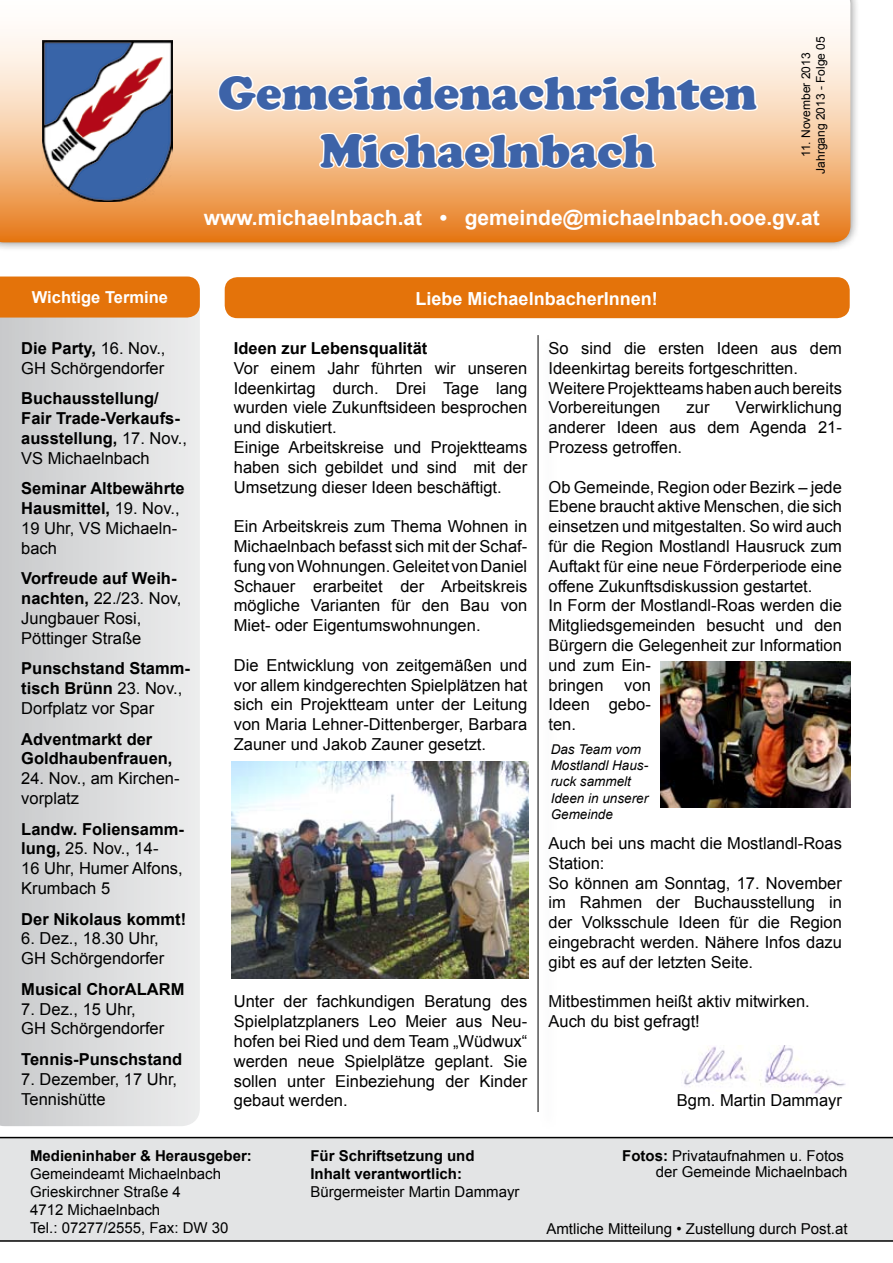
<style>
.page{position:relative;width:893px;height:1263px;background:#fff}
.page>*{position:absolute;margin:0;border:0;box-sizing:border-box;transform-origin:0 0}
.t1{font:900 48px/57.6px "Cooper";color:#3d63a8;text-align:center}
.t2{font:700 21px "Arial";color:#fff}
.t3{font:700 18px "Arial";color:#fff}
.t4{font:16.5px/19.8px "Arial";color:#000}
.t5{font:700 16.5px/19.8px "Arial";color:#000}
.t6{font:700 16.5px "Arial";color:#fff}
.t7{font:15px/18px "Arial";color:#000}
.t8{font:700 15px/18px "Arial";color:#000}
.t9{font:italic 13.5px/16.2px "Arial";color:#000}
.t10{font:12px/14.4px "Arial";color:#000;text-align:center}
.s1{font-weight:700}
.s2{font-weight:400}
</style>
<div class="page">
<div style="left:0;top:0;width:867px;height:258px;background:#000;opacity:.5"></div>
<svg style="left:0;top:0;width:850px;height:242px"></svg>
<svg style="left:216px;top:0;width:544px;height:312px"></svg>
<div style="left:0;top:1137px;width:893px;height:105px;background:#e3e4e5"></div>
<svg style="left:0;top:318px;width:200px;height:808px;background:#d6d7d9"></svg>
<div style="left:0;top:276px;width:200px;height:42px;background:#e4730a"></div>
<img style="left:43px;top:40px;width:130px;height:162px">
<div style="left:225px;top:277px;width:625px;height:41px;background:#e4730a;border-radius:13px"></div>
<hr style="left:538px;top:335px;width:1px;height:777px;background:#000">
<img style="left:682px;top:1045px;width:164px;height:48px">
<img style="left:232px;top:761px;width:296px;height:217px">
<img style="left:660px;top:661px;width:190px;height:147px">
<h1 class="t1" style="left:218px;top:64px;width:540px">Gemeindenachrichten<br>Michaelnbach</h1>
<p class="t10" style="left:799px;top:174px;width:139px;rotate:-90deg">11. November 2013<br>Jahrgang 2013 - Folge 05</p>
<p class="t2" style="left:204px;top:203px;width:617px">www.michaelnbach.at • gemeinde@michaelnbach.ooe.gv.at</p>
<p class="t6" style="left:32px;top:286px;width:138px">Wichtige Termine</p>
<p class="t4" style="left:21px;top:338px;width:146px"><span class="s1">Die Party,</span> 16. Nov.,<br>GH Schörgendorfer</p>
<p class="t5" style="left:21px;top:389px;width:167px">Buchausstellung/<br>Fair Trade-Verkaufs&shy;ausstellung, <span class="s2">17. Nov.,<br>VS Michaelnbach</span></p>
<p class="t5" style="left:21px;top:479px;width:165px">Seminar Altbewährte<br>Hausmittel, <span class="s2">19. Nov.,<br>19 Uhr, VS Michaeln&shy;bach</span></p>
<p class="t4" style="left:21px;top:569px;width:162px"><span class="s1">Vorfreude auf Weih&shy;nachten,</span> 22./23. Nov,<br>Jungbauer Rosi,<br>Pöttinger Straße</p>
<p class="t5" style="left:21px;top:659px;width:170px">Punschstand Stamm&shy;tisch Brünn <span class="s2">23. Nov.,<br>Dorfplatz vor Spar</span></p>
<p class="t5" style="left:21px;top:729px;width:153px">Adventmarkt der<br>Goldhaubenfrauen,</p>
<p class="t4" style="left:21px;top:769px;width:160px">24. Nov., am Kirchen&shy;vorplatz</p>
<p class="t4" style="left:21px;top:819px;width:164px"><span class="s1">Landw. Foliensamm&shy;lung,</span> 25. Nov., 14-<br>16 Uhr, Humer Alfons,<br>Krumbach 5</p>
<p class="t5" style="left:21px;top:909px;width:167px">Der Nikolaus kommt!</p>
<p class="t4" style="left:21px;top:929px;width:145px">6. Dez., 18.30 Uhr,<br>GH Schörgendorfer</p>
<p class="t5" style="left:21px;top:980px;width:165px">Musical ChorALARM</p>
<p class="t4" style="left:21px;top:999px;width:145px">7. Dez., 15 Uhr,<br>GH Schörgendorfer</p>
<p class="t5" style="left:21px;top:1050px;width:163px">Tennis-Punschstand</p>
<p class="t4" style="left:21px;top:1069px;width:157px">7. Dezember, 17 Uhr,<br>Tennishütte</p>
<p class="t3" style="left:416px;top:286px;width:244px">Liebe MichaelnbacherInnen!</p>
<p class="t4" style="left:549px;top:338px;width:295px">So sind die ersten Ideen aus dem<br>Ideenkirtag bereits fortgeschritten.<br>Weitere Projektteams haben auch bereits<br>Vorbereitungen</p>
<p class="t5" style="left:234px;top:339px;width:195px">Ideen zur Lebensqualität</p>
<p class="t4" style="left:234px;top:358px;width:295px">Vor einem Jahr führten wir unseren Ideenkirtag durch. Drei Tage lang wurden viele Zukunftsideen besprochen und diskutiert.<br>Einige Arbeitskreise und Projektteams haben sich gebildet und sind mit der Umsetzung dieser Ideen beschäftigt.</p>
<p class="t4" style="left:234px;top:517px;width:295px;text-align:justify">Ein Arbeitskreis zum Thema Wohnen in Michaelnbach befasst sich mit der Schaf&shy;fung von Wohnungen. Geleitet von Daniel Schauer erarbeitet der Arbeitskreis mögliche Varianten für den Bau von Miet- oder Eigentumswohnungen.</p>
<p class="t4" style="left:234px;top:655px;width:295px;text-align:justify">Die Entwicklung von zeitgemäßen und vor allem kindgerechten Spielplätzen hat sich ein Projektteam unter der Leitung von Maria Lehner-Dittenberger, Barbara Zauner und Jakob Zauner gesetzt.</p>
<p class="t4" style="left:549px;top:398px;width:295px;text-align:justify;text-indent:187px">Verwirklichung anderer Ideen aus dem Agenda 21- Prozess getroffen.</p>
<p class="t4" style="left:549px;top:477px;width:295px">Ob Gemeinde, Region oder Bezirk – jede Ebene braucht aktive Menschen, die sich einsetzen und mitgestalten. So wird auch für die Region Mostlandl Hausruck zum Auftakt für eine neue Förderperiode eine offene Zukunftsdiskussion gestartet.<br>In Form der Mostlandl-Roas werden die Mitgliedsgemeinden besucht und den Bürgern die Gelegenheit zur Information und zum Ein-<br>bringen</p>
<p class="t4" style="left:687px;top:398px;width:24px">zur</p>
<p class="t4" style="left:549px;top:675px;width:104px;text-align:justify;text-indent:76px">von Ideen gebo&shy;ten.</p>
<p class="t9" style="left:551px;top:741px;width:99px">Das Team vom<br>Mostlandl Haus&shy;ruck sammelt<br>Ideen in unserer<br>Gemeinde</p>
<p class="t4" style="left:234px;top:992px;width:295px;text-align:justify">Unter der fachkundigen Beratung des Spielplatzplaners Leo Meier aus Neu&shy;hofen bei Ried und dem Team „Wüdwux“ werden neue Spielplätze geplant. Sie sollen unter Einbeziehung der Kinder gebaut werden.</p>
<p class="t4" style="left:549px;top:833px;width:295px">Auch bei uns macht die Mostlandl-Roas<br>Station:<br>So können am Sonntag, 17. November im Rahmen der Buchausstellung in der Volksschule Ideen für die Region eingebracht werden. Nähere Infos dazu gibt es auf der letzten Seite.</p>
<p class="t4" style="left:549px;top:992px;width:263px">Mitbestimmen heißt aktiv mitwirken.<br>Auch du bist gefragt!</p>
<p class="t4" style="left:677px;top:1091px;width:167px">Bgm. Martin Dammayr</p>
<p class="t8" style="left:30px;top:1147px;width:223px">Medieninhaber &amp; Herausgeber:</p>
<p class="t7" style="left:30px;top:1165px;width:200px">Gemeindeamt Michaelnbach<br>Grieskirchner Straße 4<br>4712 Michaelnbach<br>Tel.: 07277/2555, Fax: DW 30</p>
<p class="t8" style="left:310px;top:1147px;width:166px">Für Schriftsetzung und<br>Inhalt verantwortlich:</p>
<p class="t7" style="left:310px;top:1183px;width:211px">Bürgermeister Martin Dammayr</p>
<p class="t7" style="left:622px;top:1148px;width:227px;line-height:16.2px;text-align:right"><span class="s1">Fotos:</span> Privataufnahmen u. Fotos der Gemeinde Michaelnbach</p>
<p class="t7" style="left:546px;top:1220px;width:303px">Amtliche Mitteilung • Zustellung durch Post.at</p>
</div>
